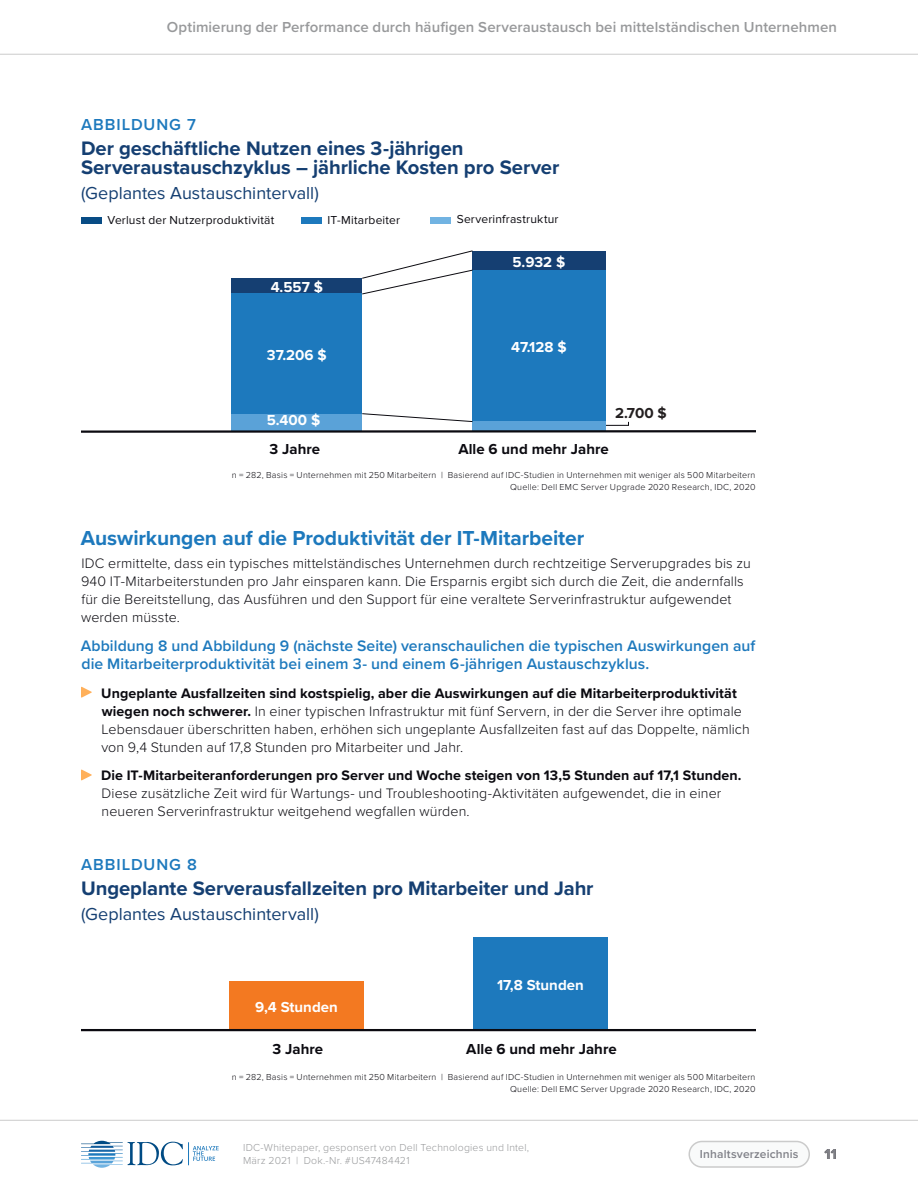
<style>
.page{position:relative;width:918px;height:1188px;background:#fff}
.page>*{position:absolute;margin:0;border:0;box-sizing:border-box;transform-origin:0 0}
.t1{font:700 21px "Proxima Nova";letter-spacing:-.005em;color:#1d79bd}
.t2{font:700 20.25px/19.5px "Proxima Nova";letter-spacing:-.005em;color:#153f72}
.t3{font:18px "Proxima Nova";color:#153f72}
.t4{font:600 16.5px "Proxima Nova";letter-spacing:.06em;color:#1d79bd}
.t5{font:600 15.75px/18px "Proxima Nova";letter-spacing:.005em;color:#1d79bd}
.t6{font:600 15px "Proxima Nova";letter-spacing:.005em;color:#98999b}
.t7{font:700 15px "Proxima Nova";color:#fff}
.t8{font:700 15px "Proxima Nova";color:#0b0a10}
.t9{font:700 15px "Proxima Nova";color:#231f20}
.t10{font:300 14.25px/18px "Proxima Nova";letter-spacing:.005em;color:#0b0a10}
.t11{font:12px "Proxima Nova";letter-spacing:.015em;color:#0b0a10}
.t12{font:600 12px "Proxima Nova";letter-spacing:.015em;color:#808188}
.t13{font:300 10.5px/13.5px "Proxima Nova";letter-spacing:.02em;color:#98999b}
.t14{font:300 9px "Proxima Nova";letter-spacing:.025em;color:#0b0a10}
.s1{font-weight:700}
</style>
<div class="page">
<svg style="left:81px;top:1141px;width:138px;height:27px"></svg>
<div style="left:689px;top:1142px;width:120px;height:25px;background:#f9fafa;border-radius:13px"></div>
<div style="left:688px;top:1141px;width:122px;height:27px;border:2px solid #cbcbcb;border-radius:13px"></div>
<hr style="left:0;top:54px;width:918px;height:1px;background:#cbcbcb">
<hr style="left:0;top:1120px;width:918px;height:1px;background:#cbcbcb">
<svg style="left:606px;top:421px;width:23px;height:5px"></svg>
<svg style="left:81px;top:687px;width:11px;height:11px"></svg>
<svg style="left:81px;top:769px;width:11px;height:12px"></svg>
<div style="left:231px;top:278px;width:131px;height:16px;background:#153f72"></div>
<div style="left:231px;top:294px;width:131px;height:120px;background:#1d79bd"></div>
<div style="left:231px;top:414px;width:131px;height:17px;background:#5aa2d8"></div>
<div style="left:472px;top:251px;width:134px;height:19px;background:#153f72"></div>
<div style="left:472px;top:270px;width:134px;height:152px;background:#1d79bd"></div>
<div style="left:472px;top:422px;width:134px;height:9px;background:#5aa2d8"></div>
<svg style="left:362px;top:413px;width:111px;height:9px"></svg>
<svg style="left:361px;top:250px;width:112px;height:45px"></svg>
<hr style="left:81px;top:430px;width:675px;height:3px;background:#0b0a10">
<div style="left:473px;top:937px;width:134px;height:93px;background:#1d79bd"></div>
<div style="left:230px;top:981px;width:134px;height:49px;background:#f37921"></div>
<hr style="left:81px;top:1029px;width:675px;height:2px;background:#0b0a10">
<div style="left:81px;top:217px;width:20px;height:7px;background:#084c85"></div>
<div style="left:301px;top:217px;width:20px;height:7px;background:#1d79bd"></div>
<div style="left:430px;top:217px;width:21px;height:6px;background:#71b3e2"></div>
<p class="t6" style="left:167px;top:16px;width:672px">Optimierung der Performance durch häufigen Serveraustausch bei mittelständischen Unternehmen</p>
<p class="t4" style="left:81px;top:112px;width:116px">ABBILDUNG 7</p>
<p class="t2" style="left:81px;top:138px;width:480px">Der geschäftliche Nutzen eines 3-jährigen<br>Serveraustauschzyklus – jährliche Kosten pro Server</p>
<p class="t3" style="left:81px;top:183px;width:239px">(Geplantes Austauschintervall)</p>
<p class="t11" style="left:107px;top:213px;width:168px">Verlust der Nutzerproduktivität</p>
<p class="t11" style="left:328px;top:213px;width:74px">IT-Mitarbeiter</p>
<p class="t11" style="left:457px;top:213px;width:103px">Serverinfrastruktur</p>
<p class="t7" style="left:271px;top:276px;width:54px">4.557 $</p>
<p class="t7" style="left:267px;top:343px;width:61px">37.206 $</p>
<p class="t7" style="left:267px;top:409px;width:55px">5.400 $</p>
<p class="t7" style="left:512px;top:250px;width:54px">5.932 $</p>
<p class="t7" style="left:511px;top:336px;width:57px">47.128 $</p>
<p class="t9" style="left:615px;top:402px;width:53px">2.700 $</p>
<p class="t8" style="left:270px;top:438px;width:52px">3 Jahre</p>
<p class="t8" style="left:458px;top:438px;width:152px">Alle 6 und mehr Jahre</p>
<p class="t14" style="left:232px;top:468px;width:525px">n = 282, Basis = Unternehmen mit 250 Mitarbeitern | Basierend auf IDC-Studien in Unternehmen mit weniger als 500 Mitarbeitern</p>
<p class="t14" style="left:510px;top:480px;width:247px">Quelle: Dell EMC Server Upgrade 2020 Research, IDC, 2020</p>
<p class="t1" style="left:81px;top:522px;width:505px">Auswirkungen auf die Produktivität der IT-Mitarbeiter</p>
<p class="t10" style="left:81px;top:553px;width:671px">IDC ermittelte, dass ein typisches mittelständisches Unternehmen durch rechtzeitige Serverupgrades bis zu 940 IT-Mitarbeiterstunden pro Jahr einsparen kann. Die Ersparnis ergibt sich durch die Zeit, die andernfalls für die Bereitstellung, das Ausführen und den Support für eine veraltete Serverinfrastruktur aufgewendet werden müsste.</p>
<p class="t5" style="left:81px;top:636px;width:676px">Abbildung 8 und Abbildung 9 (nächste Seite) veranschaulichen die typischen Auswirkungen auf die Mitarbeiterproduktivität bei einem 3- und einem 6-jährigen Austauschzyklus.</p>
<p class="t10" style="left:101px;top:683px;width:650px"><span class="s1">Ungeplante Ausfallzeiten sind kostspielig, aber die Auswirkungen auf die Mitarbeiterproduktivität wiegen noch schwerer.</span> In einer typischen Infrastruktur mit fünf Servern, in der die Server ihre optimale Lebensdauer überschritten haben, erhöhen sich ungeplante Ausfallzeiten fast auf das Doppelte, nämlich von 9,4 Stunden auf 17,8 Stunden pro Mitarbeiter und Jahr.</p>
<p class="t10" style="left:101px;top:766px;width:642px"><span class="s1">Die IT-Mitarbeiteranforderungen pro Server und Woche steigen von 13,5 Stunden auf 17,1 Stunden.<br></span>Diese zusätzliche Zeit wird für Wartungs- und Troubleshooting-Aktivitäten aufgewendet, die in einer neueren Serverinfrastruktur weitgehend wegfallen würden.</p>
<p class="t4" style="left:81px;top:853px;width:117px">ABBILDUNG 8</p>
<p class="t2" style="left:81px;top:878px;width:514px">Ungeplante Serverausfallzeiten pro Mitarbeiter und Jahr</p>
<p class="t3" style="left:81px;top:904px;width:239px">(Geplantes Austauschintervall)</p>
<p class="t7" style="left:497px;top:974px;width:88px">17,8 Stunden</p>
<p class="t7" style="left:255px;top:995px;width:84px">9,4 Stunden</p>
<p class="t8" style="left:273px;top:1038px;width:52px">3 Jahre</p>
<p class="t8" style="left:466px;top:1038px;width:152px">Alle 6 und mehr Jahre</p>
<p class="t14" style="left:232px;top:1070px;width:525px">n = 282, Basis = Unternehmen mit 250 Mitarbeitern | Basierend auf IDC-Studien in Unternehmen mit weniger als 500 Mitarbeitern</p>
<p class="t14" style="left:510px;top:1082px;width:247px">Quelle: Dell EMC Server Upgrade 2020 Research, IDC, 2020</p>
<p class="t13" style="left:243px;top:1140px;width:288px">IDC-Whitepaper, gesponsert von Dell Technologies und Intel,<br>März 2021 | Dok.-Nr. #US47484421</p>
<p class="t12" style="left:700px;top:1145px;width:100px">Inhaltsverzeichnis</p>
<p class="t9" style="left:825px;top:1142px;width:14px">11</p>
</div>
